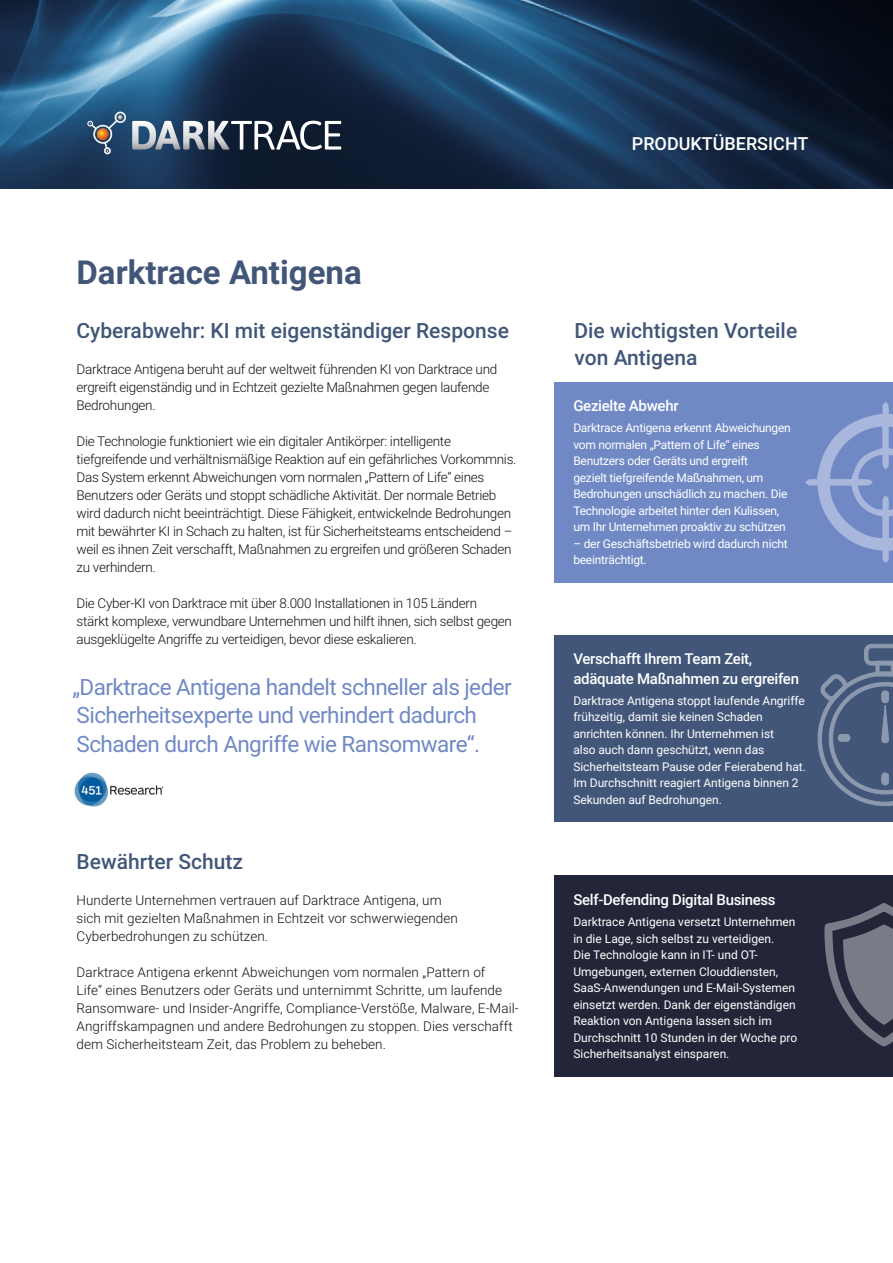
<style>
.page{position:relative;width:893px;height:1263px;background:#fff}
.page>*{position:absolute;margin:0;border:0;box-sizing:border-box;transform-origin:0 0}
.t1{font:700 33px "Roboto";color:#415678}
.t2{font:22.5px/28.5px "Roboto";letter-spacing:-.025em;color:#7089c5}
.t3{font:500 21px/27px "Roboto";color:#415678}
.t4{font:500 18px "Roboto";color:#fff}
.t5{font:500 15px/19.5px "Roboto";letter-spacing:-.02em;color:#fff}
.t6{font:300 13.5px/18px "Roboto";letter-spacing:-.02em;color:#0f1110}
.t7{font:300 13.5px/18px "Roboto";letter-spacing:.005em;color:#0f1110}
.t8{font:12px/16.5px "Roboto";letter-spacing:-.005em;color:#fff}
</style>
<div class="page">
<img style="left:0;top:0;width:893px;height:188px">
<svg style="left:132px;top:121px;width:209px;height:29px"></svg>
<svg style="left:87px;top:112px;width:39px;height:42px;background:#496078"></svg>
<div style="left:554px;top:875px;width:339px;height:202px;background:#222638"></div>
<svg style="left:824px;top:903px;width:69px;height:144px"></svg>
<div style="left:554px;top:635px;width:339px;height:187px;background:#415678"></div>
<svg style="left:817px;top:643px;width:76px;height:163px"></svg>
<div style="left:554px;top:382px;width:339px;height:200px;background:#7089c5"></div>
<svg style="left:805px;top:402px;width:88px;height:161px"></svg>
<img style="left:74px;top:772px;width:90px;height:35px">
<h1 class="t1" style="left:77px;top:249px;width:287px">Darktrace Antigena</h1>
<h3 class="t3" style="left:77px;top:316px;width:434px">Cyberabwehr: KI mit eigenständiger Response</h3>
<p class="t6" style="left:77px;top:359px;width:422px">Darktrace Antigena beruht auf der weltweit führenden KI von Darktrace und ergreift eigenständig und in Echtzeit gezielte Maßnahmen gegen laufende<br>Bedrohungen.</p>
<p class="t6" style="left:77px;top:431px;width:441px">Die Technologie funktioniert wie ein digitaler Antikörper: intelligente tiefgreifende und verhältnismäßige Reaktion auf ein gefährliches Vorkommnis.<br>Das System erkennt Abweichungen vom normalen „Pattern of Life“ eines Benutzers oder Geräts und stoppt schädliche Aktivität. Der normale Betrieb wird dadurch nicht beeinträchtigt. Diese Fähigkeit, entwickelnde Bedrohungen mit bewährter KI in Schach zu halten, ist für Sicherheitsteams entscheidend – weil es ihnen Zeit verschafft, Maßnahmen zu ergreifen und größeren Schaden zu verhindern.</p>
<p class="t6" style="left:77px;top:593px;width:437px">Die Cyber-KI von Darktrace mit über 8.000 Installationen in 105 Ländern stärkt komplexe, verwundbare Unternehmen und hilft ihnen, sich selbst gegen ausgeklügelte Angriffe zu verteidigen, bevor diese eskalieren.</p>
<h2 class="t2" style="left:72px;top:672px;width:441px">„Darktrace Antigena handelt schneller als jeder<br>Sicherheitsexperte und verhindert dadurch<br>Schaden durch Angriffe wie Ransomware“.</h2>
<h3 class="t3" style="left:77px;top:847px;width:168px">Bewährter Schutz</h3>
<p class="t7" style="left:77px;top:890px;width:383px">Hunderte Unternehmen vertrauen auf Darktrace Antigena, um sich mit gezielten Maßnahmen in Echtzeit vor schwerwiegenden<br>Cyberbedrohungen zu schützen.</p>
<p class="t7" style="left:77px;top:962px;width:444px">Darktrace Antigena erkennt Abweichungen vom normalen „Pattern of<br>Life“ eines Benutzers oder Geräts und unternimmt Schritte, um laufende Ransomware- und Insider-Angriffe, Compliance-Verstöße, Malware, E-Mail-Angriffskampagnen und andere Bedrohungen zu stoppen. Dies verschafft dem Sicherheitsteam Zeit, das Problem zu beheben.</p>
<h3 class="t4" style="left:632px;top:131px;width:178px">PRODUKTÜBERSICHT</h3>
<h3 class="t3" style="left:575px;top:316px;width:224px">Die wichtigsten Vorteile von Antigena</h3>
<p class="t5" style="left:573px;top:396px;width:107px">Gezielte Abwehr</p>
<p class="t8" style="left:573px;top:419px;width:219px">Darktrace Antigena erkennt Abweichungen vom normalen „Pattern of Life“ eines Benutzers oder Geräts und ergreift<br>gezielt tiefgreifende Maßnahmen, um Bedrohungen unschädlich zu machen. Die Technologie arbeitet hinter den Kulissen, um Ihr Unternehmen proaktiv zu schützen</p>
<p class="t8" style="left:573px;top:535px;width:216px">– der Geschäftsbetrieb wird dadurch nicht beeinträchtigt.</p>
<p class="t5" style="left:573px;top:649px;width:227px">Verschafft Ihrem Team Zeit, adäquate Maßnahmen zu ergreifen</p>
<p class="t8" style="left:573px;top:692px;width:234px">Darktrace Antigena stoppt laufende Angriffe frühzeitig, damit sie keinen Schaden anrichten können. Ihr Unternehmen ist<br>also auch dann geschützt, wenn das Sicherheitsteam Pause oder Feierabend hat.<br>Im Durchschnitt reagiert Antigena binnen 2<br>Sekunden auf Bedrohungen.</p>
<p class="t5" style="left:573px;top:890px;width:204px">Self-Defending Digital Business</p>
<p class="t8" style="left:573px;top:913px;width:225px">Darktrace Antigena versetzt Unternehmen in die Lage, sich selbst zu verteidigen.<br>Die Technologie kann in IT- und OT-Umgebungen, externen Clouddiensten, SaaS-Anwendungen und E-Mail-Systemen einsetzt werden. Dank der eigenständigen Reaktion von Antigena lassen sich im Durchschnitt 10 Stunden in der Woche pro Sicherheitsanalyst einsparen.</p>
</div>
